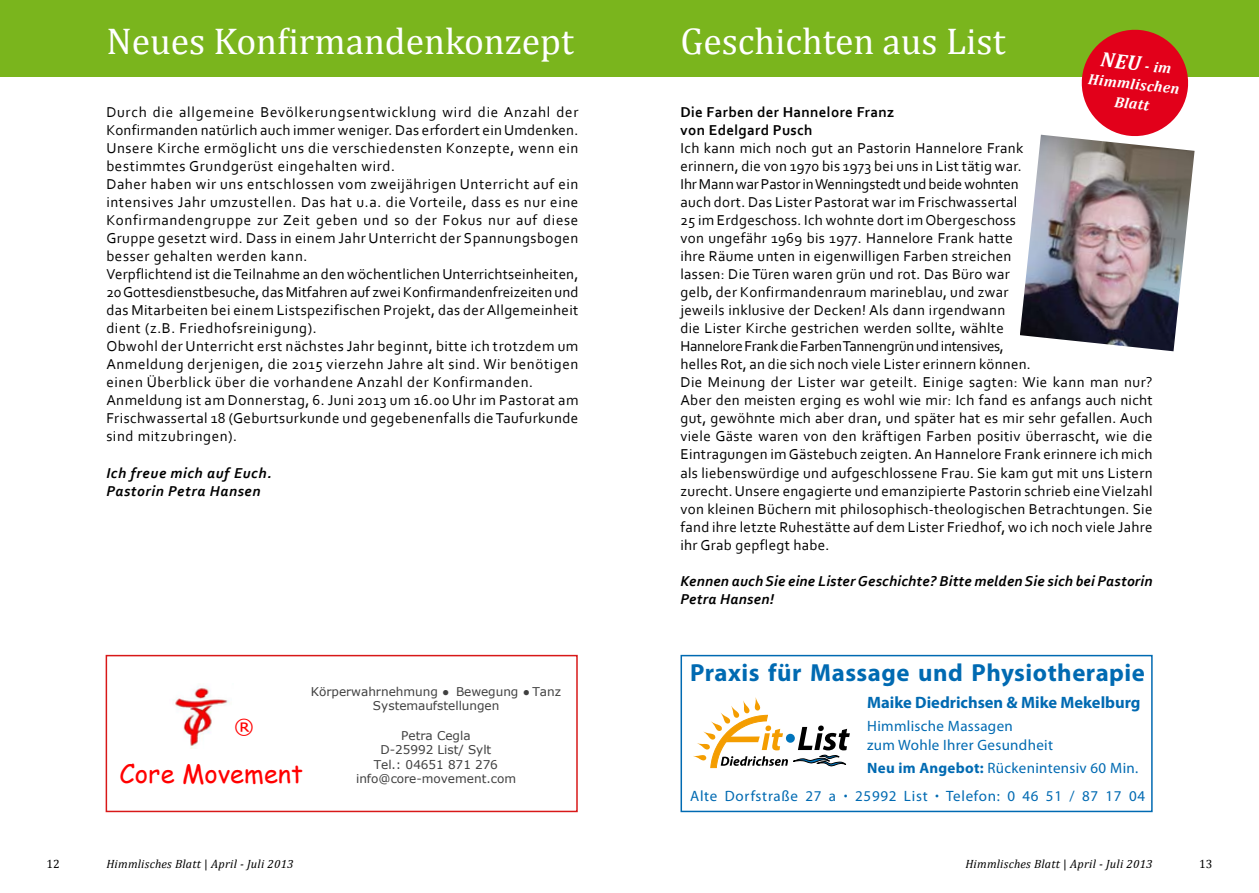
<style>
.page{position:relative;width:1259px;height:893px;background:#fff}
.page>*{position:absolute;margin:0;border:0;box-sizing:border-box;transform-origin:0 0}
.t1{font:37.5px "Cambria";color:#fff}
.t2{font:25.35px "Comic Sans MS";letter-spacing:.005em;color:#f00}
.t3{font:700 24.75px "Myriad Pro";letter-spacing:.02em;color:#006ab2}
.t4{font:italic 700 21px "Cambria";color:#fff}
.t5{font:20.55px "Verdana";color:#f00}
.t6{font:700 16.5px "Myriad Pro";color:#006ab2}
.t7{font:15px/18px "Corbel";letter-spacing:.02em;color:#000}
.t8{font:15px/28.5px "Myriad Pro";letter-spacing:.05em;color:#006ab2}
.t9{font:italic 700 15px/18px "Corbel";letter-spacing:.015em;color:#000}
.t10{font:700 15px/18px "Corbel";letter-spacing:.02em;color:#000}
.t11{font:15px/19.5px "Myriad Pro";letter-spacing:.02em;color:#006ab2}
.t12{font:italic 700 15px/18px "Corbel";letter-spacing:.04em;color:#000}
.t13{font:italic 700 15px/19.5px "Cambria";color:#fff;text-align:center}
.t14{font:12px/14.5px "Verdana";letter-spacing:-.005em;color:#404040}
.t15{font:italic 12px "Cambria";letter-spacing:.02em;color:#000}
.t16{font:12px "Cambria";color:#000}
.s1{font-size:15px}
.s2{font-weight:700}
.s3{font-style:normal}
</style>
<div class="page">
<div style="left:680px;top:655px;width:472px;height:157px;border:2px solid #006ab2"></div>
<svg style="left:693px;top:697px;width:157px;height:71px"></svg>
<div style="left:0;top:0;width:1259px;height:77px;background:#7ab51d"></div>
<div style="left:106px;top:655px;width:472px;height:157px;border:2px solid #d81818"></div>
<img style="left:175px;top:686px;width:55px;height:62px">
<svg style="left:1081px;top:29px;width:108px;height:106px"></svg>
<img style="left:1020px;top:135px;width:174px;height:216px">
<svg style="left:224px;top:809px;width:17px;height:3px"></svg>
<h1 class="t1" style="left:106px;top:19px;width:469px">Neues Konfirmandenkonzept</h1>
<p class="t7" style="left:106px;top:103px;width:473px">Durch die allgemeine Bevölkerungsentwicklung wird die Anzahl der Konfirmanden natürlich auch immer weniger. Das erfordert ein Umdenken.<br>Unsere Kirche ermöglicht uns die verschiedensten Konzepte, wenn ein bestimmtes Grundgerüst eingehalten wird.<br>Daher haben wir uns entschlossen vom zweijährigen Unterricht auf ein intensives Jahr umzustellen. Das hat u.a. die Vorteile, dass es nur eine Konfirmandengruppe zur Zeit geben und so der Fokus nur auf diese Gruppe gesetzt wird. Dass in einem Jahr Unterricht der Spannungsbogen besser gehalten werden kann.<br>Verpflichtend ist die Teilnahme an den wöchentlichen Unterrichtseinheiten, 20 Gottesdienstbesuche, das Mitfahren auf zwei Konfirmandenfreizeiten und das Mitarbeiten bei einem Listspezifischen Projekt, das der Allgemeinheit dient (z.B. Friedhofsreinigung).<br>Obwohl der Unterricht erst nächstes Jahr beginnt, bitte ich trotzdem um Anmeldung derjenigen, die 2015 vierzehn Jahre alt sind. Wir benötigen einen Überblick über die vorhandene Anzahl der Konfirmanden.<br>Anmeldung ist am Donnerstag, 6. Juni 2013 um 16.00 Uhr im Pastorat am Frischwassertal 18 (Geburtsurkunde und gegebenenfalls die Taufurkunde sind mitzubringen).</p>
<p class="t12" style="left:106px;top:463px;width:167px">Ich freue mich auf Euch.<br>Pastorin Petra Hansen</p>
<h3 class="t5" style="left:234px;top:713px;width:22px">®</h3>
<h2 class="t2" style="left:119px;top:755px;width:185px">Core Movement</h2>
<p class="t14" style="left:311px;top:684px;width:129px">Körperwahrnehmung</p>
<p class="t14" style="left:373px;top:684px;width:190px;text-indent:83px">Bewegung Tanz<br>Systemaufstellungen</p>
<p class="t14" style="left:356px;top:727px;width:161px;text-align:center">Petra Cegla<br>D-25992 List/ Sylt<br>Tel.: 04651 871 276 info@core-movement.com</p>
<h1 class="t1" style="left:680px;top:19px;width:396px">N ues aus der Gemeinde</h1>
<h1 class="t1" style="left:680px;top:19px;width:326px">Geschichten aus List</h1>
<h3 class="t4" style="left:1102px;top:46px;width:73px;rotate:6deg">NEU <span class="s1">- im</span></h3>
<p class="t13" style="left:1089px;top:69px;width:93px;rotate:6deg">Himmlischen<br>Blatt</p>
<p class="t10" style="left:680px;top:103px;width:215px">Die Farben der Hannelore Franz von Edelgard Pusch</p>
<p class="t7" style="left:680px;top:139px;width:474px">Ich kann mich noch gut an Pastorin Hannelore Frank<br>erinnern, die von 1970 bis 1973 bei uns in List tätig war.<br>Ihr Mann war Pastor in Wenningstedt und beide wohnten<br>auch dort. Das Lister Pastorat war im Frischwassertal<br>25 im Erdgeschoss. Ich wohnte dort im Obergeschoss<br>von ungefähr 1969 bis 1977. Hannelore Frank hatte<br>ihre Räume unten in eigenwilligen Farben streichen<br>lassen: Die Türen waren grün und rot. Das Büro war<br>gelb, der Konfirmandenraum marineblau, und zwar<br>jeweils inklusive der Decken! Als dann irgendwann<br>die Lister Kirche gestrichen werden sollte, wählte<br>Hannelore Frank die Farben Tannengrün und intensives,<br>helles Rot, an die sich noch viele Lister erinnern können.<br>Die Meinung der Lister war geteilt. Einige sagten: Wie kann man nur?<br>Aber den meisten erging es wohl wie mir: Ich fand es anfangs auch nicht gut, gewöhnte mich aber dran, und später hat es mir sehr gefallen. Auch viele Gäste waren von den kräftigen Farben positiv überrascht, wie die Eintragungen im Gästebuch zeigten. An Hannelore Frank erinnere ich mich als liebenswürdige und aufgeschlossene Frau. Sie kam gut mit uns Listern zurecht. Unsere engagierte und emanzipierte Pastorin schrieb eine Vielzahl von kleinen Büchern mit philosophisch-theologischen Betrachtungen. Sie fand ihre letzte Ruhestätte auf dem Lister Friedhof, wo ich noch viele Jahre ihr Grab gepflegt habe.</p>
<p class="t9" style="left:680px;top:571px;width:473px">Kennen auch Sie eine Lister Geschichte? Bitte melden Sie sich bei Pastorin<br>Petra Hansen!</p>
<h3 class="t3" style="left:690px;top:657px;width:456px">Praxis für Massage und Physiotherapie</h3>
<p class="t6" style="left:867px;top:692px;width:275px">Maike Diedrichsen &amp; Mike Mekelburg</p>
<p class="t11" style="left:867px;top:716px;width:187px">Himmlische Massagen<br>zum Wohle Ihrer Gesundheit</p>
<p class="t8" style="left:690px;top:753px;width:456px;text-indent:177px"><span class="s2">Neu im Angebot:</span> Rückenintensiv 60 Min.<br>Alte Dorfstraße 27 a <span class="s2">·</span> 25992 List <span class="s2">·</span> Telefon: 0 46 51 / 87 17 04</p>
<p class="t16" style="left:46px;top:857px;width:15px">12</p>
<p class="t15" style="left:106px;top:856px;width:189px">Himmlisches Blatt <span class="s3">|</span> April - Juli 2013</p>
<p class="t15" style="left:965px;top:856px;width:189px">Himmlisches Blatt <span class="s3">|</span> April - Juli 2013</p>
<p class="t16" style="left:1199px;top:857px;width:15px">13</p>
</div>
